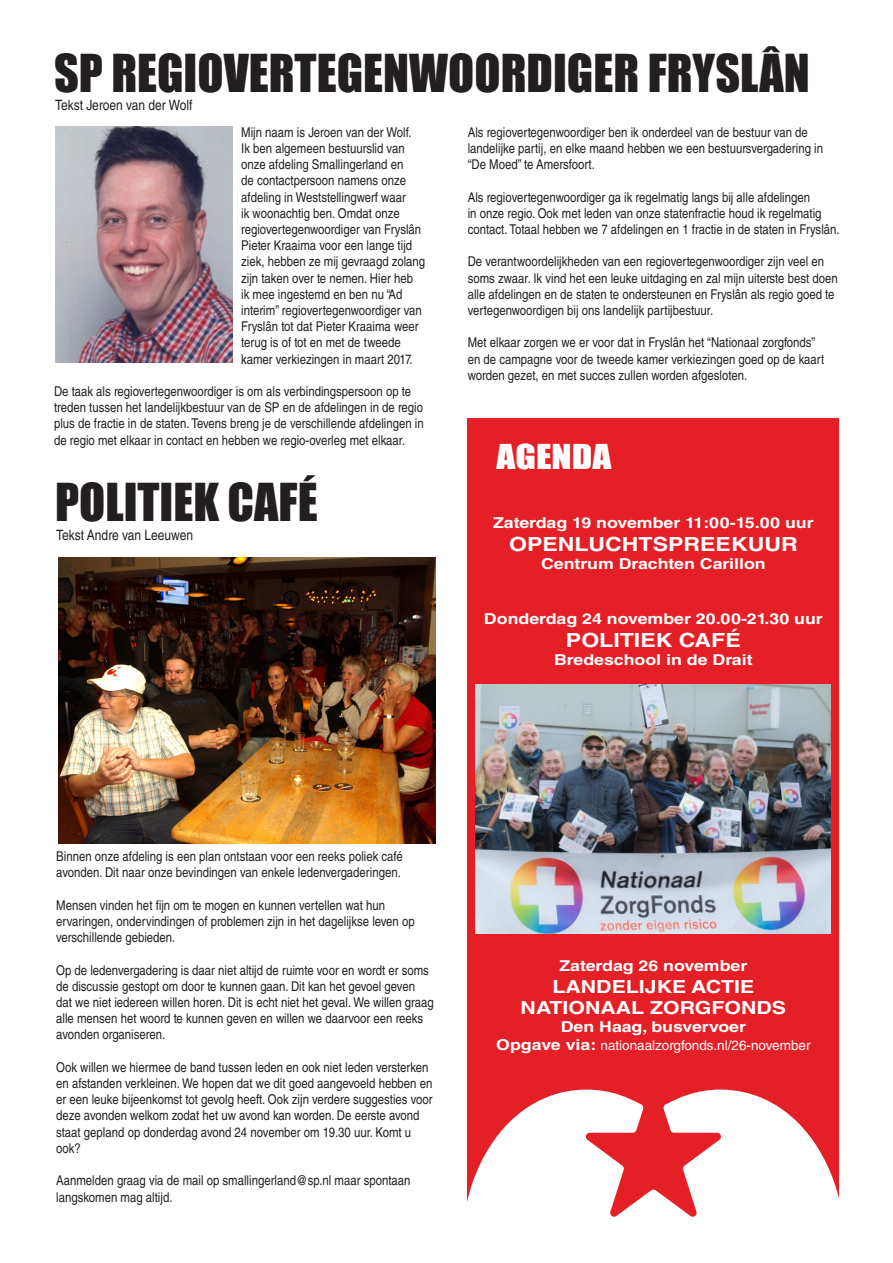
<style>
.page{position:relative;width:893px;height:1263px;background:#fff}
.page>*{position:absolute;margin:0;border:0;box-sizing:border-box;transform-origin:0 0}
.t1{font:48px "Impact";color:#231f20}
.t2{font:31.5px "Impact";color:#fff;scale:1.18 1}
.t3{font:700 19.5px "Helvetica LT Std";color:#fff;scale:1.18 1}
.t4{font:700 18px "Helvetica LT Std";color:#fff;scale:1.18 1}
.t5{font:700 15px "Helvetica LT Std";color:#fff;scale:1.18 1}
.t6{font:14.25px "Helvetica LT Std";color:#231f20;scale:.84 1}
.t7{font:13.5px/16.2px "Helvetica LT Std";color:#231f20;scale:.84 1}
.t8{font:13.5px "Helvetica LT Std";color:#fff}
.s1{font-weight:700;font-size:15px}
</style>
<div class="page">
<div style="left:468px;top:418px;width:371px;height:802px;background:#e41f25"></div>
<svg style="left:467px;top:1089px;width:372px;height:131px;fill:#fff"></svg>
<img style="left:59px;top:558px;width:376px;height:285px">
<img style="left:476px;top:685px;width:355px;height:249px">
<img style="left:55px;top:126px;width:178px;height:237px">
<p class="t1" style="left:54px;top:36px;width:757px">SP REGIOVERTEGENWOORDIGER FRYSLÂN</p>
<p class="t6" style="left:55px;top:96px;width:165px">Tekst Jeroen van der Wolf</p>
<p class="t7" style="left:241px;top:124px;width:221px">Mijn naam is Jeroen van der Wolf.<br>Ik ben algemeen bestuurslid van onze afdeling Smallingerland en<br>de contactpersoon namens onze afdeling in Weststellingwerf waar<br>ik woonachtig ben. Omdat onze regiovertegenwoordiger van Fryslân Pieter Kraaima voor een lange tijd ziek, hebben ze mij gevraagd zolang zijn taken over te nemen. Hier heb<br>ik mee ingestemd en ben nu “Ad interim” regiovertegenwoordiger van Fryslân tot dat Pieter Kraaima weer terug is of tot en met de tweede kamer verkiezingen in maart 2017.</p>
<p class="t7" style="left:54px;top:383px;width:442px">De taak als regiovertegenwoordiger is om als verbindingspersoon op te treden tussen het landelijkbestuur van de SP en de afdelingen in de regio plus de fractie in de staten. Tevens breng je de verschillende afdelingen in de regio met elkaar in contact en hebben we regio-overleg met elkaar.</p>
<p class="t7" style="left:468px;top:124px;width:424px">Als regiovertegenwoordiger ben ik onderdeel van de bestuur van de landelijke partij, en elke maand hebben we een bestuursvergadering in “De Moed” te Amersfoort.</p>
<p class="t7" style="left:468px;top:189px;width:444px">Als regiovertegenwoordiger ga ik regelmatig langs bij alle afdelingen<br>in onze regio. Ook met leden van onze statenfractie houd ik regelmatig contact. Totaal hebben we 7 afdelingen en 1 fractie in de staten in Fryslân.</p>
<p class="t7" style="left:468px;top:253px;width:442px">De verantwoordelijkheden van een regiovertegenwoordiger zijn veel en soms zwaar. Ik vind het een leuke uitdaging en zal mijn uiterste best doen alle afdelingen en de staten te ondersteunen en Fryslân als regio goed te vertegenwoordigen bij ons landelijk partijbestuur.</p>
<p class="t7" style="left:468px;top:334px;width:426px">Met elkaar zorgen we er voor dat in Fryslân het “Nationaal zorgfonds” en de campagne voor de tweede kamer verkiezingen goed op de kaart worden gezet, en met succes zullen worden afgesloten.</p>
<p class="t2" style="left:497px;top:432px;width:99px">AGENDA</p>
<p class="t1" style="left:55px;top:464px;width:264px">POLITIEK CAFÉ</p>
<p class="t6" style="left:56px;top:527px;width:165px">Tekst Andre van Leeuwen</p>
<p class="t5" style="left:493px;top:514px;width:273px">Zaterdag 19 november 11:00-15.00 uur</p>
<p class="t3" style="left:509px;top:533px;width:246px">OPENLUCHTSPREEKUUR</p>
<p class="t5" style="left:541px;top:555px;width:192px">Centrum Drachten Carillon</p>
<p class="t5" style="left:484px;top:609px;width:289px">Donderdag 24 november 20.00-21.30 uur</p>
<p class="t3" style="left:566px;top:628px;width:150px">POLITIEK CAFÉ</p>
<p class="t5" style="left:554px;top:650px;width:170px">Bredeschool in de Drait</p>
<p class="t7" style="left:56px;top:848px;width:414px">Binnen onze afdeling is een plan ontstaan voor een reeks poliek café avonden. Dit naar onze bevindingen van enkele ledenvergaderingen.</p>
<p class="t7" style="left:56px;top:897px;width:428px">Mensen vinden het fijn om te mogen en kunnen vertellen wat hun ervaringen, ondervindingen of problemen zijn in het dagelijkse leven op verschillende gebieden.</p>
<p class="t7" style="left:56px;top:962px;width:451px">Op de ledenvergadering is daar niet altijd de ruimte voor en wordt er soms de discussie gestopt om door te kunnen gaan. Dit kan het gevoel geven dat we niet iedereen willen horen. Dit is echt niet het geval. We willen graag alle mensen het woord te kunnen geven en willen we daarvoor een reeks avonden organiseren.</p>
<p class="t7" style="left:56px;top:1059px;width:450px">Ook willen we hiermee de band tussen leden en ook niet leden versterken en afstanden verkleinen. We hopen dat we dit goed aangevoeld hebben en er een leuke bijeenkomst tot gevolg heeft. Ook zijn verdere suggesties voor deze avonden welkom zodat het uw avond kan worden. De eerste avond staat gepland op donderdag avond 24 november om 19.30 uur. Komt u ook?</p>
<p class="t7" style="left:56px;top:1172px;width:423px">Aanmelden graag via de mail op smallingerland@sp.nl maar spontaan langskomen mag altijd.</p>
<p class="t5" style="left:559px;top:956px;width:161px">Zaterdag 26 november</p>
<p class="t4" style="left:552px;top:975px;width:172px">LANDELIJKE ACTIE</p>
<p class="t4" style="left:521px;top:997px;width:226px">NATIONAAL ZORGFONDS</p>
<p class="t5" style="left:561px;top:1018px;width:158px">Den Haag, busvervoer</p>
<p class="t8" style="left:496px;top:1037px;width:316px"><span class="s1">Opgave via:</span> nationaalzorgfonds.nl/26-november</p>
</div>
